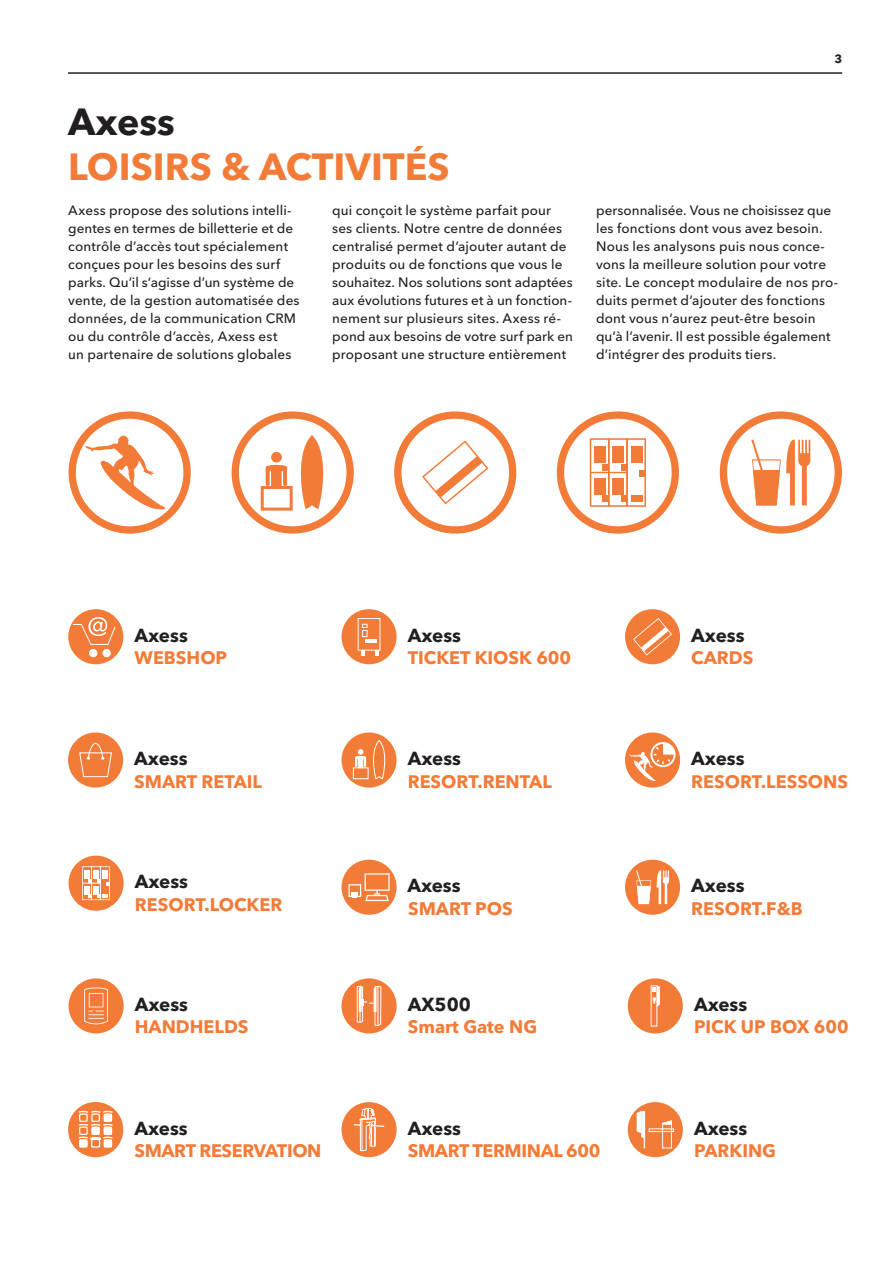
<style>
.page{position:relative;width:893px;height:1263px;background:#fff}
.page>*{position:absolute;margin:0;border:0;box-sizing:border-box;transform-origin:0 0}
.t1{font:700 37.5px "Avenir Next Cyr";color:#f37b38}
.t2{font:700 37.5px "Avenir Next Cyr";color:#231f20}
.t3{font:700 18.75px "Avenir Next Cyr";color:#231f20}
.t4{font:700 18px "Avenir Next Cyr";color:#f37b38}
.t5{font:700 18px "Avenir Next Cyr";letter-spacing:-.02em;color:#f37b38}
.t6{font:500 13.5px/18px "Avenir Next Cyr";letter-spacing:.01em;color:#231f20}
.t7{font:700 12px "Avenir Next Cyr";color:#231f20}
</style>
<div class="page">
<hr style="left:68px;top:72px;width:774px;height:2px;background:#231f20">
<div style="left:625px;top:860px;width:55px;height:55px;background:#f37b38;border-radius:50%"></div>
<svg style="left:636px;top:870px;width:33px;height:34px"></svg>
<div style="left:69px;top:856px;width:55px;height:55px;background:#f37b38;border-radius:50%"></div>
<svg style="left:82px;top:866px;width:28px;height:34px"></svg>
<div style="left:68px;top:1102px;width:55px;height:55px;background:#f37b38;border-radius:50%"></div>
<svg style="left:78px;top:1110px;width:35px;height:38px"></svg>
<div style="left:68px;top:609px;width:55px;height:55px;background:#f37b38;border-radius:50%"></div>
<div style="left:89px;top:649px;width:8px;height:8px;background:#fff;border-radius:50%"></div>
<div style="left:102px;top:649px;width:9px;height:8px;background:#fff;border-radius:50%"></div>
<svg style="left:72px;top:617px;width:44px;height:28px"></svg>
<div style="left:341px;top:860px;width:56px;height:55px;background:#f37b38;border-radius:50%"></div>
<svg style="left:348px;top:873px;width:42px;height:28px"></svg>
<div style="left:68px;top:732px;width:55px;height:55px;background:#f37b38;border-radius:50%"></div>
<svg style="left:79px;top:742px;width:33px;height:36px"></svg>
<div style="left:628px;top:978px;width:55px;height:55px;background:#f37b38;border-radius:50%"></div>
<svg style="left:650px;top:985px;width:10px;height:42px"></svg>
<div style="left:341px;top:609px;width:56px;height:55px;background:#f37b38;border-radius:50%"></div>
<svg style="left:358px;top:618px;width:22px;height:37px"></svg>
<div style="left:69px;top:978px;width:55px;height:55px;background:#f37b38;border-radius:50%"></div>
<svg style="left:84px;top:987px;width:24px;height:37px"></svg>
<div style="left:625px;top:609px;width:55px;height:55px;background:#f37b38;border-radius:50%"></div>
<svg style="left:633px;top:618px;width:39px;height:37px"></svg>
<div style="left:341px;top:1102px;width:56px;height:55px;background:#f37b38;border-radius:50%"></div>
<svg style="left:354px;top:1108px;width:31px;height:43px"></svg>
<div style="left:341px;top:978px;width:56px;height:55px;background:#f37b38;border-radius:50%"></div>
<svg style="left:357px;top:985px;width:25px;height:42px"></svg>
<hr style="left:360px;top:986px;width:1px;height:36px;background:#fff">
<hr style="left:378px;top:986px;width:1px;height:40px;background:#fff">
<svg style="left:557px;top:411px;width:122px;height:123px"></svg>
<svg style="left:394px;top:411px;width:122px;height:123px"></svg>
<svg style="left:720px;top:411px;width:122px;height:123px"></svg>
<svg style="left:69px;top:411px;width:122px;height:123px"></svg>
<div style="left:341px;top:732px;width:56px;height:55px;background:#f37b38;border-radius:50%"></div>
<div style="left:353px;top:767px;width:15px;height:12px;border:1px solid #fff"></div>
<svg style="left:355px;top:749px;width:11px;height:19px"></svg>
<svg style="left:373px;top:740px;width:13px;height:39px"></svg>
<svg style="left:232px;top:411px;width:122px;height:123px"></svg>
<div style="left:625px;top:732px;width:55px;height:55px;background:#f37b38;border-radius:50%"></div>
<svg style="left:650px;top:742px;width:26px;height:25px"></svg>
<svg style="left:629px;top:742px;width:45px;height:39px"></svg>
<div style="left:628px;top:1102px;width:55px;height:55px;background:#f37b38;border-radius:50%"></div>
<hr style="left:644px;top:1111px;width:1px;height:37px;background:#fff">
<svg style="left:637px;top:1111px;width:7px;height:27px"></svg>
<svg style="left:662px;top:1120px;width:10px;height:29px"></svg>
<div style="left:649px;top:1128px;width:25px;height:4px;border:1px solid #fff"></div>
<p class="t7" style="left:834px;top:52px;width:9px">3</p>
<h1 class="t2" style="left:68px;top:99px;width:108px">Axess</h1>
<h1 class="t1" style="left:68px;top:144px;width:383px">LOISIRS &amp; ACTIVITÉS</h1>
<p class="t6" style="left:68px;top:201px;width:233px">Axess propose des solutions intelli&shy;gentes en termes de billetterie et de contrôle d‘accès tout spécialement conçues pour les besoins des surf parks. Qu‘il s‘agisse d’un système de vente, de la gestion automatisée des données, de la communication CRM ou du contrôle d‘accès, Axess est<br>un partenaire de solutions globales</p>
<p class="t6" style="left:332px;top:201px;width:242px">qui conçoit le système parfait pour ses clients. Notre centre de données centralisé permet d‘ajouter autant de produits ou de fonctions que vous le souhaitez. Nos solutions sont adaptées aux évolutions futures et à un fonction&shy;nement sur plusieurs sites. Axess ré&shy;pond aux besoins de votre surf park en proposant une structure entièrement</p>
<p class="t6" style="left:596px;top:201px;width:244px">personnalisée. Vous ne choisissez que les fonctions dont vous avez besoin.<br>Nous les analysons puis nous conce&shy;vons la meilleure solution pour votre site. Le concept modulaire de nos pro&shy;duits permet d‘ajouter des fonctions dont vous n‘aurez peut-être besoin qu‘à l‘avenir. Il est possible également d’intégrer des produits tiers.</p>
<h2 class="t3" style="left:135px;top:624px;width:55px">Axess</h2>
<h3 class="t4" style="left:135px;top:647px;width:94px">WEBSHOP</h3>
<h2 class="t3" style="left:408px;top:624px;width:55px">Axess</h2>
<h3 class="t4" style="left:408px;top:647px;width:165px">TICKET KIOSK 600</h3>
<h2 class="t3" style="left:691px;top:624px;width:55px">Axess</h2>
<h3 class="t4" style="left:691px;top:647px;width:64px">CARDS</h3>
<h2 class="t3" style="left:134px;top:747px;width:55px">Axess</h2>
<h3 class="t4" style="left:134px;top:770px;width:129px">SMART RETAIL</h3>
<h2 class="t3" style="left:408px;top:747px;width:55px">Axess</h2>
<h3 class="t4" style="left:408px;top:770px;width:146px">RESORT.RENTAL</h3>
<h2 class="t3" style="left:691px;top:747px;width:55px">Axess</h2>
<h3 class="t4" style="left:691px;top:770px;width:158px">RESORT.LESSONS</h3>
<h2 class="t3" style="left:135px;top:870px;width:55px">Axess</h2>
<h3 class="t4" style="left:135px;top:893px;width:149px">RESORT.LOCKER</h3>
<h2 class="t3" style="left:407px;top:874px;width:55px">Axess</h2>
<h3 class="t4" style="left:408px;top:897px;width:106px">SMART POS</h3>
<h2 class="t3" style="left:691px;top:874px;width:55px">Axess</h2>
<h3 class="t4" style="left:691px;top:897px;width:113px">RESORT.F&amp;B</h3>
<h2 class="t3" style="left:135px;top:993px;width:55px">Axess</h2>
<h3 class="t4" style="left:135px;top:1016px;width:115px">HANDHELDS</h3>
<h2 class="t3" style="left:408px;top:993px;width:65px">AX500</h2>
<h3 class="t4" style="left:408px;top:1016px;width:131px">Smart Gate NG</h3>
<h2 class="t3" style="left:694px;top:993px;width:55px">Axess</h2>
<h3 class="t4" style="left:694px;top:1016px;width:156px">PICK UP BOX 600</h3>
<h2 class="t3" style="left:134px;top:1117px;width:55px">Axess</h2>
<h3 class="t5" style="left:134px;top:1140px;width:189px">SMART RESERVATION</h3>
<h2 class="t3" style="left:408px;top:1117px;width:55px">Axess</h2>
<h3 class="t5" style="left:408px;top:1140px;width:194px">SMART TERMINAL 600</h3>
<h2 class="t3" style="left:694px;top:1117px;width:55px">Axess</h2>
<h3 class="t4" style="left:694px;top:1140px;width:84px">PARKING</h3>
</div>
